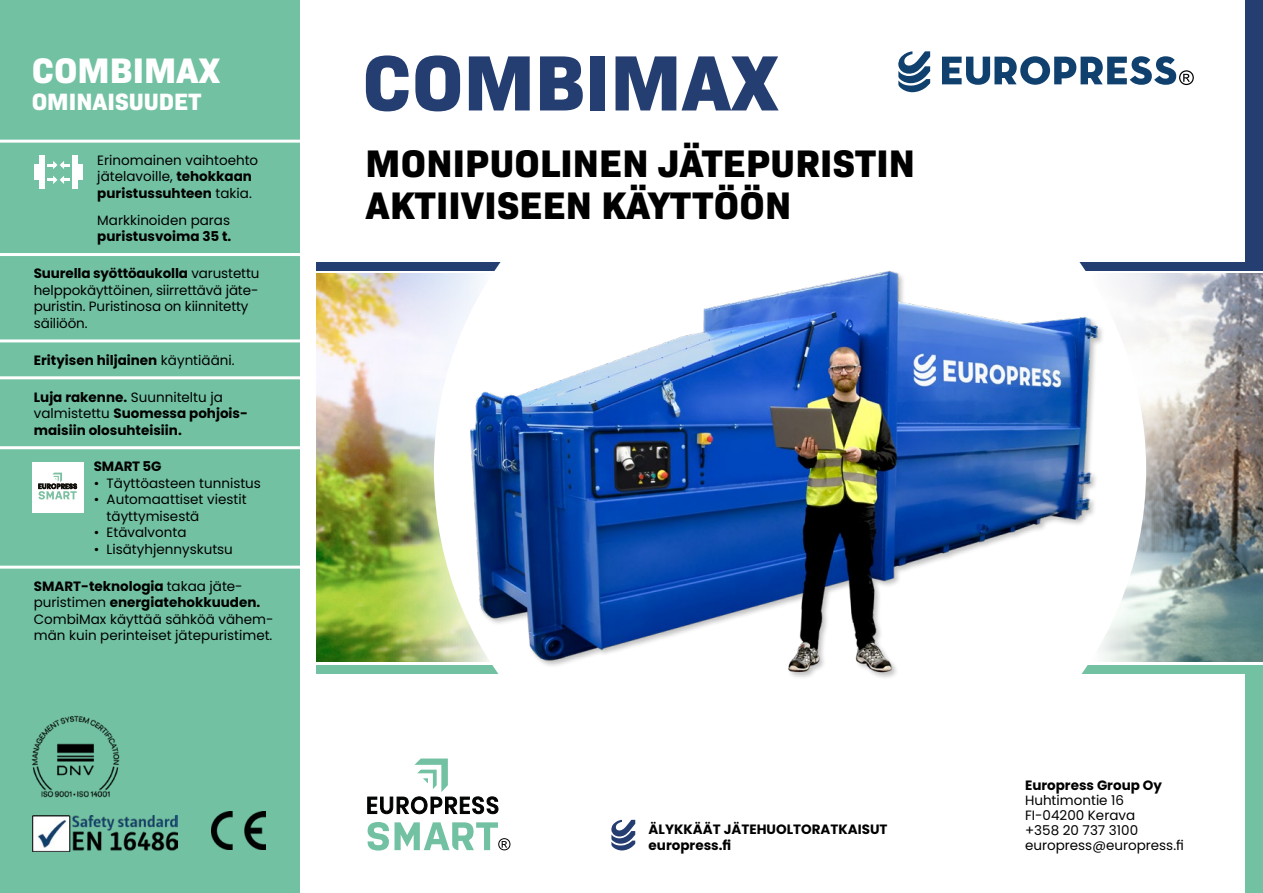
<style>
.page{position:relative;width:1263px;height:893px;background:#fff}
.page>*{position:absolute;margin:0;border:0;box-sizing:border-box;transform-origin:0 0}
.t1{font:800 79.5px "Bio Sans";color:#253e72}
.t2{font:800 39px/42px "Bio Sans";letter-spacing:.005em;color:#000}
.t3{font:800 36px "Bio Sans";color:#fff}
.t4{font:800 24px "Bio Sans";color:#fff}
.t5{font:13.5px/16.5px "Poppins";color:#000}
.t6{font:700 13.5px/16.5px "Poppins";color:#000}
.s1{font-weight:700}
.s2{font-weight:400}
</style>
<div class="page">
<div style="left:0;top:0;width:300px;height:893px;background:#72c1a2"></div>
<svg style="left:368px;top:758px;width:130px;height:56px"></svg>
<svg style="left:368px;top:822px;width:142px;height:28px"></svg>
<div style="left:1246px;top:0;width:17px;height:266px;background:#253e72"></div>
<div style="left:1246px;top:669px;width:17px;height:224px;background:#72c1a2"></div>
<div style="left:317px;top:262px;width:946px;height:8px;background:#253e72"></div>
<div style="left:317px;top:665px;width:946px;height:8px;background:#72c1a2"></div>
<img style="left:1116px;top:273px;width:147px;height:389px">
<img style="left:317px;top:273px;width:120px;height:389px">
<div style="left:434px;top:113px;width:712px;height:713px;background:#fff;border-radius:50%"></div>
<img style="left:437px;top:262px;width:679px;height:416px">
<svg style="left:898px;top:51px;width:32px;height:41px"></svg>
<svg style="left:942px;top:56px;width:252px;height:29px"></svg>
<svg style="left:611px;top:820px;width:24px;height:30px"></svg>
<img style="left:33px;top:816px;width:144px;height:35px">
<img style="left:212px;top:811px;width:54px;height:38px">
<img style="left:31px;top:715px;width:95px;height:114px">
<div style="left:39px;top:156px;width:5px;height:33px;background:#fff"></div>
<div style="left:34px;top:165px;width:8px;height:15px;background:#fff"></div>
<div style="left:73px;top:156px;width:5px;height:33px;background:#fff"></div>
<div style="left:75px;top:165px;width:8px;height:15px;background:#fff"></div>
<svg style="left:47px;top:176px;width:23px;height:8px"></svg>
<svg style="left:47px;top:161px;width:23px;height:8px"></svg>
<hr style="left:0;top:140px;width:305px;height:3px;background:#fff">
<hr style="left:0;top:253px;width:305px;height:3px;background:#fff">
<hr style="left:0;top:339px;width:305px;height:3px;background:#fff">
<hr style="left:0;top:376px;width:305px;height:3px;background:#fff">
<hr style="left:0;top:446px;width:305px;height:3px;background:#fff">
<hr style="left:0;top:566px;width:305px;height:3px;background:#fff">
<div style="left:32px;top:462px;width:51px;height:50px;background:#fff"></div>
<svg style="left:39px;top:473px;width:38px;height:26px"></svg>
<h3 class="t3" style="left:32px;top:42px;width:190px">COMBIMAX</h3>
<h3 class="t4" style="left:32px;top:83px;width:171px">OMINAISUUDET</h3>
<p class="t5" style="left:97px;top:152px;width:162px">Erinomainen vaihtoehto jätelavoille, <span class="s1">tehokkaan puristussuhteen</span> takia.</p>
<p class="t5" style="left:97px;top:212px;width:134px">Markkinoiden paras</p>
<p class="t6" style="left:97px;top:228px;width:136px">puristusvoima 35 t.</p>
<p class="t5" style="left:34px;top:265px;width:227px"><span class="s1">Suurella syöttöaukolla</span> varustettu helppokäyttöinen, siirrettävä jäte&shy;puristin. Puristinosa on kiinnitetty säiliöön.</p>
<p class="t6" style="left:34px;top:352px;width:202px">Erityisen hiljainen <span class="s2">käyntiääni.</span></p>
<p class="t6" style="left:34px;top:389px;width:216px">Luja rakenne. <span class="s2">Suunniteltu ja valmistettu</span> Suomessa pohjois&shy;maisiin olosuhteisiin.</p>
<p class="t6" style="left:94px;top:458px;width:69px">SMART 5G</p>
<p class="t5" style="left:94px;top:475px;width:169px">• Täyttöasteen tunnistus</p>
<p class="t5" style="left:107px;top:491px;width:141px;text-indent:-13px">• Automaattiset viestit täyttymisestä</p>
<p class="t5" style="left:94px;top:524px;width:94px">• Etävalvonta</p>
<p class="t5" style="left:94px;top:541px;width:141px">• Lisätyhjennyskutsu</p>
<p class="t5" style="left:34px;top:578px;width:241px"><span class="s1">SMART-teknologia</span> takaa jäte&shy;puristimen <span class="s1">energiatehokkuuden.<br></span>CombiMax käyttää sähköä vähem&shy;män kuin perinteiset jätepuristimet.</p>
<h1 class="t1" style="left:362px;top:21px;width:417px">COMBIMAX</h1>
<h2 class="t2" style="left:366px;top:139px;width:551px">MONIPUOLINEN JÄTEPURISTIN<br>AKTIIVISEEN KÄYTTÖÖN</h2>
<p class="t6" style="left:649px;top:821px;width:240px">ÄLYKKÄÄT JÄTEHUOLTORATKAISUT europress.fi</p>
<p class="t6" style="left:1025px;top:777px;width:138px">Europress Group Oy</p>
<p class="t5" style="left:1025px;top:793px;width:160px;line-height:15px">Huhtimontie 16<br>FI-04200 Kerava<br>+358 20 737 3100 europress@europress.fi</p>
</div>
